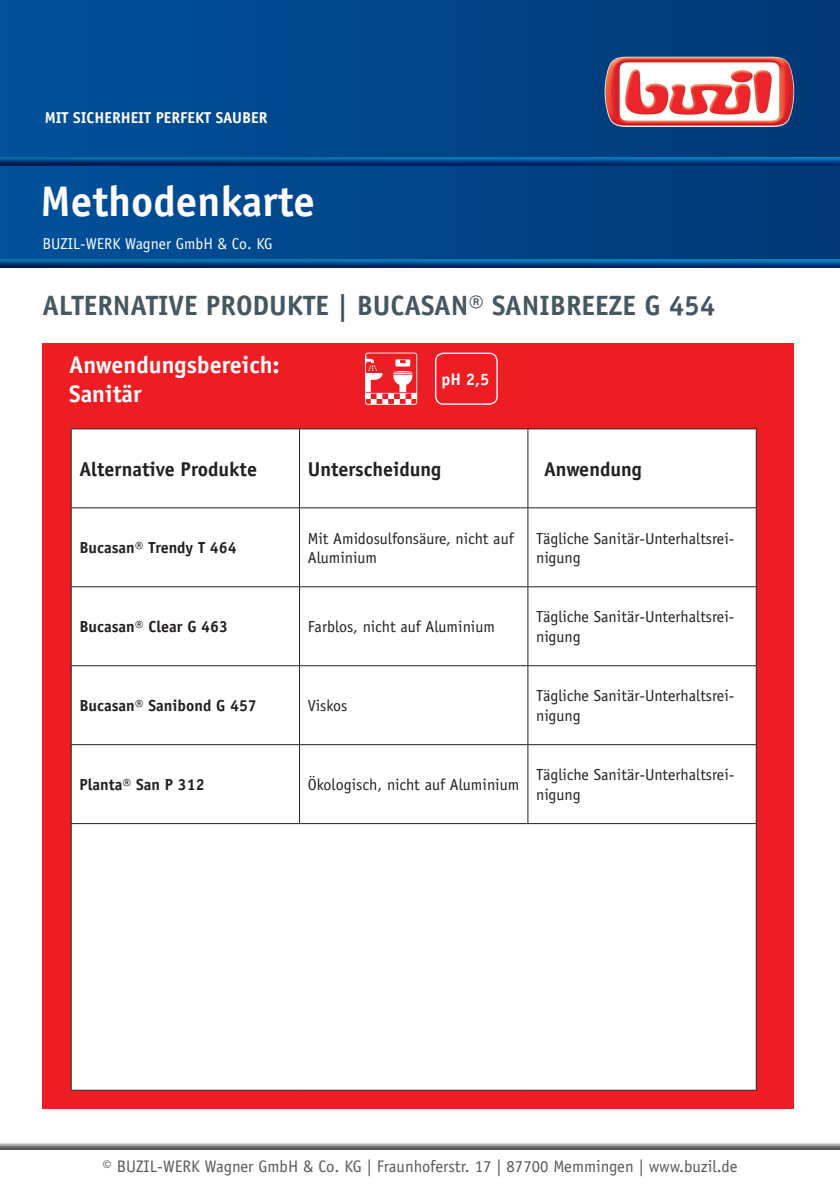
<style>
.page{position:relative;width:840px;height:1191px;background:#fff}
.page>*{position:absolute;margin:0;border:0;box-sizing:border-box;transform-origin:0 0}
.t1{font:700 42.8px "Officina Sans Std";color:#fffbfc}
.t2{font:700 28px "Officina Sans Std";color:#455760}
.t3{font:700 24px/28.8px "Officina Sans Std";color:#fff}
.t4{font:700 20px "Officina Sans Std";color:#231f20}
.t5{font:16.8px "Officina Sans Std";color:#57585a}
.t6{font:700 16.8px "Officina Sans Std";color:#fff}
.t7{font:16px/19.2px "Officina Sans Std";color:#231f20}
.t8{font:700 16px "Officina Sans Std";color:#231f20}
.t9{font:15.8px "Officina Sans Std";color:#fffefc}
.t10{font:700 15.8px "Officina Sans Std";color:#fffefc}
</style>
<div class="page">
<div style="left:42px;top:343px;width:751px;height:766px;background:#ee1d23"></div>
<div style="left:0;top:0;width:839px;height:267px;background:linear-gradient(to right,#01519b,#013975)"></div>
<div style="left:0;top:155px;width:839px;height:9px;background:#1085ba;opacity:.75"></div>
<div style="left:0;top:157px;width:839px;height:10px;background:#01519b;opacity:.75"></div>
<div style="left:0;top:258px;width:839px;height:12px;background:#01519b;opacity:.75"></div>
<div style="left:0;top:1133px;width:839px;height:20px;background:#231f20;opacity:.75"></div>
<img style="left:604px;top:57px;width:189px;height:70px">
<div style="left:72px;top:429px;width:683px;height:661px;background:#fff"></div>
<hr style="left:299px;top:429px;width:1px;height:78px;background:#231f20">
<hr style="left:527px;top:429px;width:1px;height:78px;background:#231f20">
<hr style="left:755px;top:429px;width:1px;height:78px;background:#231f20">
<hr style="left:299px;top:508px;width:1px;height:78px;background:#231f20">
<hr style="left:527px;top:508px;width:1px;height:78px;background:#231f20">
<hr style="left:755px;top:508px;width:1px;height:78px;background:#231f20">
<hr style="left:299px;top:587px;width:1px;height:78px;background:#231f20">
<hr style="left:527px;top:587px;width:1px;height:78px;background:#231f20">
<hr style="left:755px;top:587px;width:1px;height:78px;background:#231f20">
<hr style="left:299px;top:666px;width:1px;height:78px;background:#231f20">
<hr style="left:527px;top:666px;width:1px;height:78px;background:#231f20">
<hr style="left:755px;top:666px;width:1px;height:78px;background:#231f20">
<hr style="left:299px;top:745px;width:1px;height:78px;background:#231f20">
<hr style="left:527px;top:745px;width:1px;height:78px;background:#231f20">
<hr style="left:755px;top:745px;width:1px;height:78px;background:#231f20">
<hr style="left:755px;top:824px;width:1px;height:266px;background:#231f20">
<hr style="left:71px;top:428px;width:228px;height:1px;background:#231f20">
<hr style="left:71px;top:429px;width:1px;height:78px;background:#231f20">
<hr style="left:299px;top:428px;width:228px;height:1px;background:#231f20">
<hr style="left:527px;top:428px;width:229px;height:1px;background:#231f20">
<hr style="left:71px;top:507px;width:228px;height:1px;background:#231f20">
<hr style="left:71px;top:508px;width:1px;height:78px;background:#231f20">
<hr style="left:299px;top:507px;width:228px;height:1px;background:#231f20">
<hr style="left:527px;top:507px;width:229px;height:1px;background:#231f20">
<hr style="left:71px;top:586px;width:228px;height:1px;background:#231f20">
<hr style="left:71px;top:587px;width:1px;height:78px;background:#231f20">
<hr style="left:299px;top:586px;width:228px;height:1px;background:#231f20">
<hr style="left:527px;top:586px;width:229px;height:1px;background:#231f20">
<hr style="left:71px;top:665px;width:228px;height:1px;background:#231f20">
<hr style="left:71px;top:666px;width:1px;height:78px;background:#231f20">
<hr style="left:299px;top:665px;width:228px;height:1px;background:#231f20">
<hr style="left:527px;top:665px;width:229px;height:1px;background:#231f20">
<hr style="left:71px;top:744px;width:228px;height:1px;background:#231f20">
<hr style="left:71px;top:745px;width:1px;height:78px;background:#231f20">
<hr style="left:299px;top:744px;width:228px;height:1px;background:#231f20">
<hr style="left:527px;top:744px;width:229px;height:1px;background:#231f20">
<hr style="left:71px;top:823px;width:228px;height:1px;background:#231f20">
<hr style="left:71px;top:824px;width:1px;height:266px;background:#231f20">
<hr style="left:299px;top:823px;width:228px;height:1px;background:#231f20">
<hr style="left:527px;top:823px;width:229px;height:1px;background:#231f20">
<hr style="left:71px;top:1090px;width:228px;height:1px;background:#231f20">
<hr style="left:299px;top:1090px;width:228px;height:1px;background:#231f20">
<hr style="left:527px;top:1090px;width:229px;height:1px;background:#231f20">
<div style="left:434px;top:352px;width:63px;height:53px;border:1px solid #fff;border-radius:8px"></div>
<svg style="left:365px;top:352px;width:52px;height:53px"></svg>
<p class="t10" style="left:45px;top:108px;width:224px">MIT SICHERHEIT PERFEKT SAUBER</p>
<h1 class="t1" style="left:41px;top:175px;width:276px">Methodenkarte</h1>
<p class="t9" style="left:42px;top:234px;width:232px">BUZIL-WERK Wagner GmbH &amp; Co. KG</p>
<h2 class="t2" style="left:42px;top:288px;width:674px">ALTERNATIVE PRODUKTE | BUCASAN® SANIBREEZE G 454</h2>
<h3 class="t3" style="left:69px;top:350px;width:212px">Anwendungsbereich:<br>Sanitär</h3>
<p class="t6" style="left:441px;top:368px;width:50px">pH 2,5</p>
<p class="t4" style="left:79px;top:456px;width:179px">Alternative Produkte</p>
<p class="t4" style="left:307px;top:456px;width:135px">Unterscheidung</p>
<p class="t4" style="left:543px;top:456px;width:99px">Anwendung</p>
<p class="t8" style="left:79px;top:537px;width:159px">Bucasan® Trendy T 464</p>
<p class="t7" style="left:307px;top:528px;width:207px">Mit Amidosulfonsäure, nicht auf<br>Aluminium</p>
<p class="t7" style="left:536px;top:528px;width:200px">Tägliche Sanitär-Unterhaltsrei&shy;nigung</p>
<p class="t8" style="left:79px;top:616px;width:150px">Bucasan® Clear G 463</p>
<p class="t7" style="left:307px;top:617px;width:189px">Farblos, nicht auf Aluminium</p>
<p class="t7" style="left:536px;top:607px;width:200px">Tägliche Sanitär-Unterhaltsrei&shy;nigung</p>
<p class="t8" style="left:79px;top:695px;width:179px">Bucasan® Sanibond G 457</p>
<p class="t7" style="left:307px;top:696px;width:41px">Viskos</p>
<p class="t7" style="left:536px;top:686px;width:200px">Tägliche Sanitär-Unterhaltsrei&shy;nigung</p>
<p class="t8" style="left:79px;top:774px;width:127px">Planta® San P 312</p>
<p class="t7" style="left:307px;top:775px;width:213px">Ökologisch, nicht auf Aluminium</p>
<p class="t7" style="left:536px;top:765px;width:200px">Tägliche Sanitär-Unterhaltsrei&shy;nigung</p>
<p class="t5" style="left:102px;top:1156px;width:636px">© BUZIL-WERK Wagner GmbH &amp; Co. KG | Fraunhoferstr. 17 | 87700 Memmingen | www.buzil.de</p>
</div>
